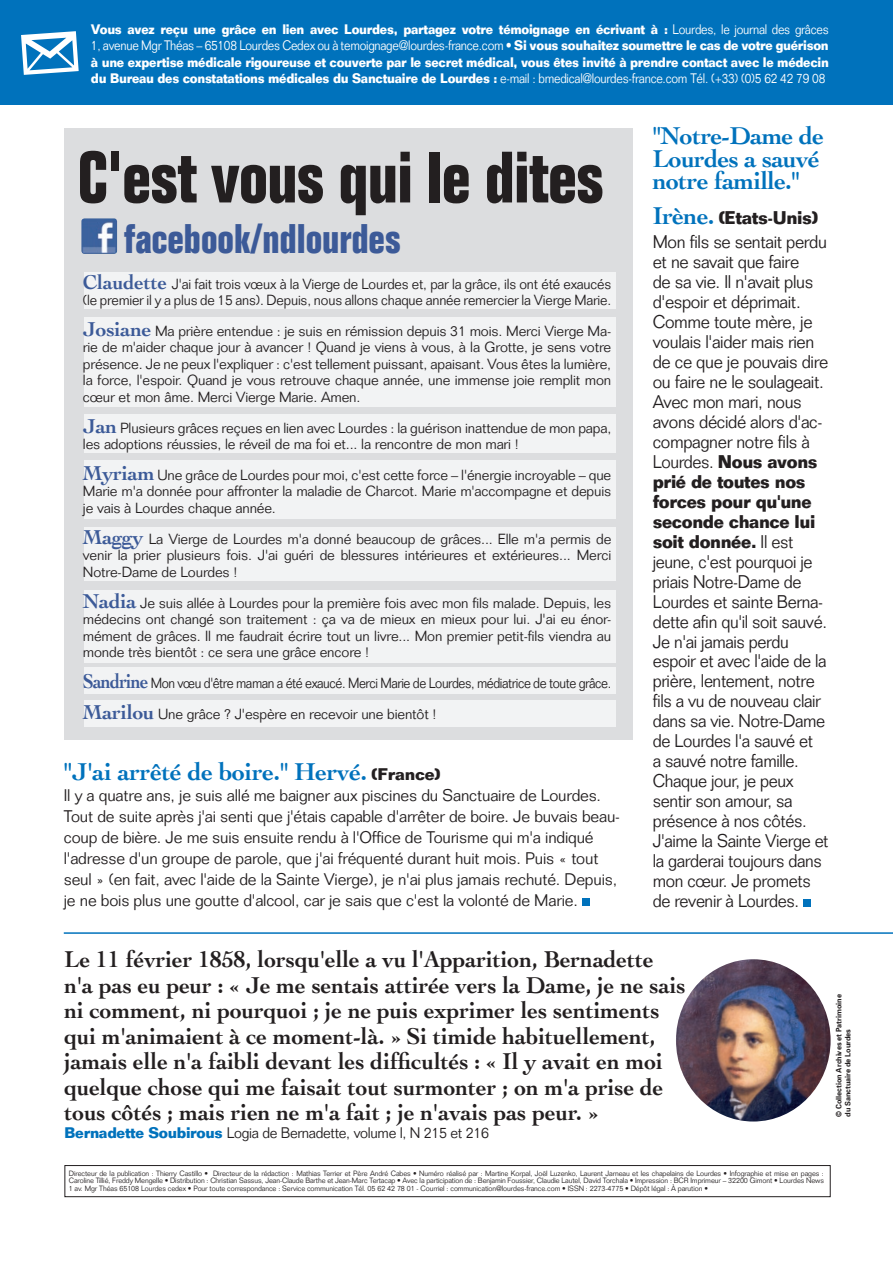
<style>
.page{position:relative;width:893px;height:1263px;background:#fff}
.page>*{position:absolute;margin:0;border:0;box-sizing:border-box;transform-origin:0 0}
.t1{font:700 condensed 71.1px "Folio";letter-spacing:-.01em;color:#231f20}
.t2{font:700 condensed 40.5px "Folio";color:#3c5a98}
.t3{font:700 25.5px/22.5px "Cochin";letter-spacing:-.02em;color:#0072bc}
.t4{font:700 24px/25.5px "Cochin";color:#231f20;scale:.95 1}
.t5{font:300 18px/20px "Folio";letter-spacing:-.02em;color:#231f20;scale:.95 1}
.t6{font:700 18px "Folio";letter-spacing:-.02em;color:#231f20;scale:.95 1}
.t7{font:300 16.5px/21px "Folio";letter-spacing:-.01em;color:#231f20}
.t8{font:300 15px "Folio";letter-spacing:-.02em;color:#231f20;scale:.95 1}
.t9{font:300 14.4px/16.5px "Folio";letter-spacing:-.01em;color:#231f20;text-align:justify}
.t10{font:300 14.4px/16.5px "Folio";letter-spacing:-.01em;color:#231f20;scale:.95 1}
.t11{font:300 14.4px "Folio";letter-spacing:-.03em;color:#231f20;scale:.89 1}
.t12{font:700 13.5px/16.5px "Folio";letter-spacing:-.02em;color:#fff;text-align:justify;scale:.89 1}
.t13{font:300 7.5px/7.5px "Folio";letter-spacing:-.01em;color:#231f20;text-align:justify;scale:.96 1}
.t14{font:700 7.5px "Univers";letter-spacing:-.01em;color:#231f20}
.s1{font-weight:300}
.s2{font-family:"Cochin";font-weight:700;font-size:21px;color:#3c5a98}
.s3{font-family:"Folio";font-size:16.5px;color:#231f20}
.s4{font-family:"Cochin";font-size:25.5px;color:#0072bc}
.s5{font-weight:700}
.s6{font-weight:700;color:#0072bc}
</style>
<div class="page">
<div style="left:64px;top:1165px;width:767px;height:32px;border:1px solid #231f20"></div>
<img style="left:676px;top:959px;width:155px;height:162px">
<div style="left:803px;top:900px;width:7px;height:7px;background:#0072bc"></div>
<div style="left:582px;top:899px;width:7px;height:7px;background:#0072bc"></div>
<div style="left:64px;top:129px;width:568px;height:611px;background:#dcdddf"></div>
<img style="left:81px;top:218px;width:36px;height:36px">
<div style="left:84px;top:317px;width:531px;height:89px;background:#f2f3f4"></div>
<div style="left:84px;top:272px;width:531px;height:36px;background:#f2f3f4"></div>
<div style="left:84px;top:414px;width:531px;height:39px;background:#f2f3f4"></div>
<div style="left:84px;top:460px;width:531px;height:59px;background:#f2f3f4"></div>
<div style="left:84px;top:527px;width:531px;height:54px;background:#f2f3f4"></div>
<div style="left:84px;top:667px;width:531px;height:27px;background:#f2f3f4"></div>
<div style="left:84px;top:700px;width:531px;height:27px;background:#f2f3f4"></div>
<div style="left:84px;top:590px;width:531px;height:72px;background:#f2f3f4"></div>
<div style="left:0;top:0;width:893px;height:104px;background:#0072bc"></div>
<hr style="left:64px;top:932px;width:829px;height:2px;background:#0072bc">
<svg style="left:21px;top:31px;width:58px;height:44px"></svg>
<p class="t12" style="left:91px;top:20px;width:830px">Vous avez reçu une grâce en lien avec Lourdes, partagez votre témoignage en écrivant à : <span class="s1">Lourdes, le journal des grâces 1, avenue Mgr Théas – 65108 Lourdes Cedex ou à temoignage@lourdes-france.com •</span> Si vous souhaitez soumettre le cas de votre guérison à une expertise médicale rigoureuse et couverte par le secret médical, vous êtes invité à prendre contact avec le médecin du Bureau des constatations médicales du Sanctuaire de Lourdes : <span class="s1">e-mail : bmedical@lourdes-france.com Tél. (+33) (0)5 62 42 79 08</span></p>
<p class="t1" style="left:78px;top:138px;width:528px">C'est vous qui le dites</p>
<p class="t2" style="left:124px;top:216px;width:278px">facebook/ndlourdes</p>
<p class="t10" style="left:83px;top:275px;width:558px"><span class="s2">Claudette</span> J'ai fait trois vœux à la Vierge de Lourdes et, par la grâce, ils ont été exaucés (le premier il y a plus de 15 ans). Depuis, nous allons chaque année remercier la Vierge Marie.</p>
<p class="t9" style="left:83px;top:323px;width:530px"><span class="s2">Josiane</span> Ma prière entendue : je suis en rémission depuis 31 mois. Merci Vierge Ma&shy;rie de m'aider chaque jour à avancer ! Quand je viens à vous, à la Grotte, je sens votre présence. Je ne peux l'expliquer : c'est tellement puissant, apaisant. Vous êtes la lumière, la force, l'espoir. Quand je vous retrouve chaque année, une immense joie remplit mon cœur et mon âme. Merci Vierge Marie. Amen.</p>
<p class="t9" style="left:83px;top:419px;width:530px"><span class="s2">Jan</span> Plusieurs grâces reçues en lien avec Lourdes : la guérison inattendue de mon papa, les adoptions réussies, le réveil de ma foi et... la rencontre de mon mari !</p>
<p class="t9" style="left:83px;top:467px;width:530px"><span class="s2">Myriam</span> Une grâce de Lourdes pour moi, c'est cette force – l'énergie incroyable – que Marie m'a donnée pour affronter la maladie de Charcot. Marie m'accompagne et depuis je vais à Lourdes chaque année.</p>
<p class="t9" style="left:83px;top:530px;width:530px"><span class="s2">Maggy</span> La Vierge de Lourdes m'a donné beaucoup de grâces... Elle m'a permis de venir la prier plusieurs fois. J'ai guéri de blessures intérieures et extérieures... Merci Notre-Dame de Lourdes !</p>
<p class="t9" style="left:83px;top:594px;width:530px"><span class="s2">Nadia</span> Je suis allée à Lourdes pour la première fois avec mon fils malade. Depuis, les médecins ont changé son traitement : ça va de mieux en mieux pour lui. J'ai eu énor&shy;mément de grâces. Il me faudrait écrire tout un livre... Mon premier petit-fils viendra au monde très bientôt : ce sera une grâce encore !</p>
<p class="t11" style="left:83px;top:674px;width:595px"><span class="s2">Sandrine</span> Mon vœu d'être maman a été exaucé. Merci Marie de Lourdes, médiatrice de toute grâce.</p>
<p class="t9" style="left:83px;top:705px;width:355px"><span class="s2">Marilou</span> Une grâce ? J'espère en recevoir une bientôt !</p>
<p class="t3" style="left:64px;top:759px;width:378px">"J'ai arrêté de boire." Hervé. <span class="s3">(France)</span></p>
<p class="t7" style="left:64px;top:785px;width:558px">Il y a quatre ans, je suis allé me baigner aux piscines du Sanctuaire de Lourdes.<br>Tout de suite après j'ai senti que j'étais capable d'arrêter de boire. Je buvais beau&shy;coup de bière. Je me suis ensuite rendu à l'Office de Tourisme qui m'a indiqué l'adresse d'un groupe de parole, que j'ai fréquenté durant huit mois. Puis « tout seul » (en fait, avec l'aide de la Sainte Vierge), je n'ai plus jamais rechuté. Depuis, je ne bois plus une goutte d'alcool, car je sais que c'est la volonté de Marie.</p>
<p class="t3" style="left:653px;top:123px;width:173px">"Notre-Dame de<br>Lourdes a sauvé notre famille."</p>
<p class="t6" style="left:653px;top:207px;width:176px"><span class="s4">Irène.</span> (Etats-Unis)</p>
<p class="t5" style="left:653px;top:232px;width:187px">Mon fils se sentait perdu et ne savait que faire<br>de sa vie. Il n'avait plus d'espoir et déprimait.<br>Comme toute mère, je voulais l'aider mais rien de ce que je pouvais dire ou faire ne le soulageait.<br>Avec mon mari, nous avons décidé alors d'ac&shy;compagner notre fils à<br>Lourdes. <span class="s5">Nous avons prié de toutes nos forces pour qu'une seconde chance lui soit donnée.</span> Il est jeune, c'est pourquoi je priais Notre-Dame de<br>Lourdes et sainte Berna&shy;dette afin qu'il soit sauvé.<br>Je n'ai jamais perdu espoir et avec l'aide de la prière, lentement, notre fils a vu de nouveau clair dans sa vie. Notre-Dame de Lourdes l'a sauvé et<br>a sauvé notre famille.<br>Chaque jour, je peux sentir son amour, sa présence à nos côtés.<br>J'aime la Sainte Vierge et la garderai toujours dans mon cœur. Je promets de revenir à Lourdes.</p>
<p class="t4" style="left:64px;top:946px;width:656px">Le 11 février 1858, lorsqu'elle a vu l'Apparition, Bernadette n'a pas eu peur : « Je me sentais attirée vers la Dame, je ne sais ni comment, ni pourquoi ; je ne puis exprimer les sentiments qui m'animaient à ce moment-là. » Si timide habituellement, jamais elle n'a faibli devant les difficultés : « Il y avait en moi quelque chose qui me faisait tout surmonter ; on m'a prise de tous côtés ; mais rien ne m'a fait ; je n'avais pas peur. »</p>
<p class="t8" style="left:64px;top:1124px;width:448px"><span class="s6">Bernadette Soubirous</span> Logia de Bernadette, volume I, N 215 et 216</p>
<p class="t13" style="left:69px;top:1169px;width:788px">Directeur de la publication : Thierry Castillo • Directeur de la rédaction : Mathias Terrier et Père André Cabes • Numéro réalisé par : Martine Korpal, Joël Luzenko, Laurent Jarneau et les chapelains de Lourdes • Infographie et mise en pages :<br>Caroline Tillié, Freddy Mengelle • Distribution : Christian Sassus, Jean-Claude Barthe et Jean-Marc Tertacap • Avec la participation de : Benjamin Foussier, Claudie Lautel, David Torchala • Impression : BCR Imprimeur – 32200 Gimont • Lourdes News 1 av. Mgr Théas 65108 Lourdes cedex • Pour toute correspondance : Service communication Tél. 05 62 42 78 01 - Courriel : communication@lourdes-france.com • ISSN : 2273-4775 • Dépôt légal : À parution •</p>
<p class="t14" style="left:834px;top:1117px;width:124px;rotate:-90deg">© Collection Archives et Patrimoine</p>
<p class="t14" style="left:843px;top:1117px;width:89px;rotate:-90deg">du Sanctuaire de Lourdes</p>
</div>
